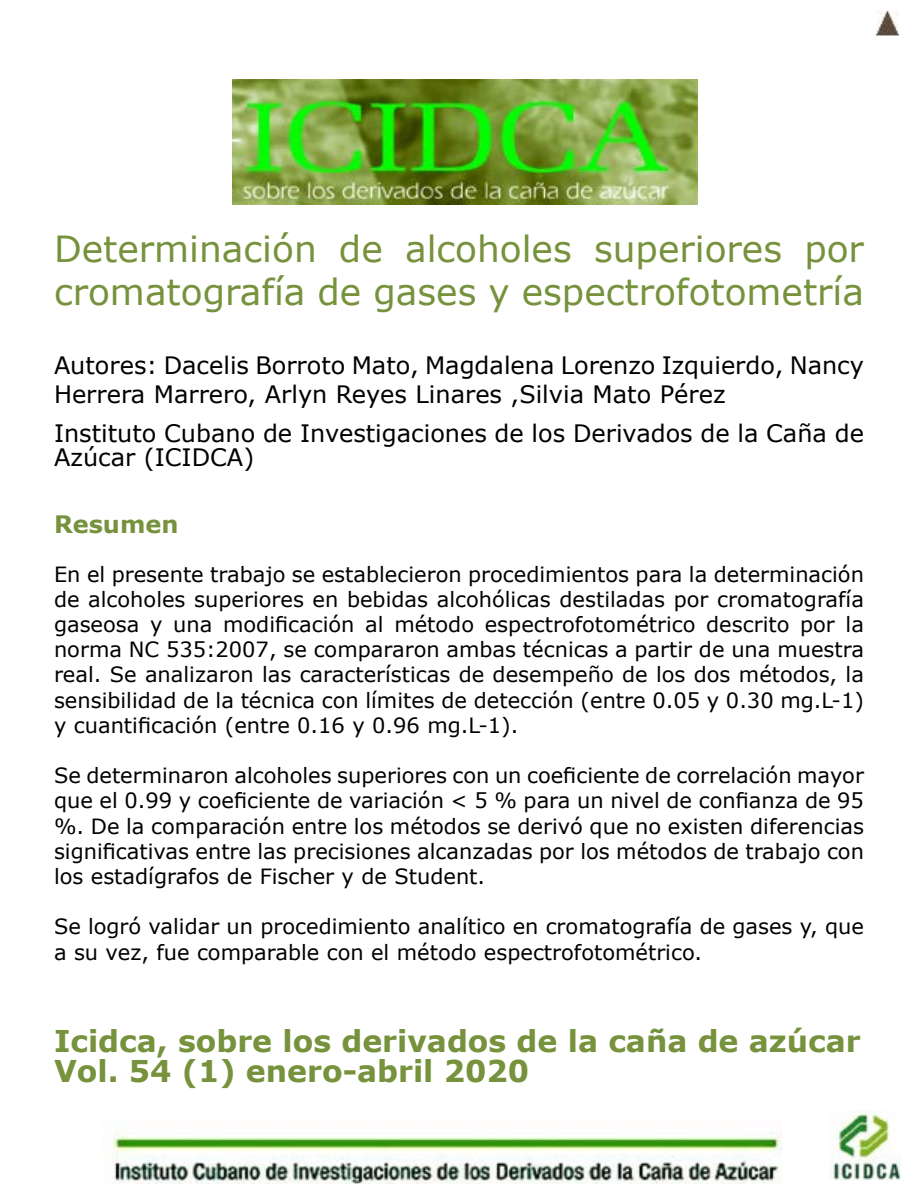
<style>
.page{position:relative;width:918px;height:1188px;background:#fff}
.page>*{position:absolute;margin:0;border:0;box-sizing:border-box;transform-origin:0 0}
.t1{font:36px/43.2px "Verdana";color:#76923c}
.t2{font:700 30px/30px "Verdana";color:#76923c}
.t3{font:24px/28.8px "Verdana";color:#000}
.t4{font:700 24px "Verdana";color:#76923c}
.t5{font:21px/25.2px "Verdana";color:#000;text-align:justify}
</style>
<div class="page">
<img style="left:831px;top:1110px;width:70px;height:70px">
<img style="left:111px;top:1119px;width:672px;height:65px">
<img style="left:876px;top:10px;width:23px;height:26px">
<img style="left:232px;top:80px;width:465px;height:124px">
<h1 class="t1" style="left:54px;top:226px;width:812px">Determinación de alcoholes superiores por cromatografía de gases y espectrofotometría</h1>
<p class="t3" style="left:54px;top:350px;width:812px">Autores: Dacelis Borroto Mato, Magdalena Lorenzo Izquierdo, Nancy<br>Herrera Marrero, Arlyn Reyes Linares ,Silvia Mato Pérez</p>
<p class="t3" style="left:54px;top:421px;width:812px;line-height:24px">Instituto Cubano de Investigaciones de los Derivados de la Caña de<br>Azúcar (ICIDCA)</p>
<p class="t4" style="left:54px;top:507px;width:126px">Resumen</p>
<p class="t5" style="left:54px;top:561px;width:812px">En el presente trabajo se establecieron procedimientos para la determinación de alcoholes superiores en bebidas alcohólicas destiladas por cromatografía gaseosa y una modificación al método espectrofotométrico descrito por la norma NC 535:2007, se compararon ambas técnicas a partir de una muestra real. Se analizaron las características de desempeño de los dos métodos, la sensibilidad de la técnica con límites de detección (entre 0.05 y 0.30 mg.L-1) y cuantificación (entre 0.16 y 0.96 mg.L-1).</p>
<p class="t5" style="left:54px;top:763px;width:812px">Se determinaron alcoholes superiores con un coeficiente de correlación mayor que el 0.99 y coeficiente de variación &lt; 5 % para un nivel de confianza de 95 %. De la comparación entre los métodos se derivó que no existen diferencias significativas entre las precisiones alcanzadas por los métodos de trabajo con los estadígrafos de Fischer y de Student.</p>
<p class="t5" style="left:54px;top:914px;width:812px">Se logró validar un procedimiento analítico en cromatografía de gases y, que a su vez, fue comparable con el método espectrofotométrico.</p>
<h2 class="t2" style="left:54px;top:1025px;width:808px">Icidca, sobre los derivados de la caña de azúcar<br>Vol. 54 (1) enero-abril 2020</h2>
</div>
